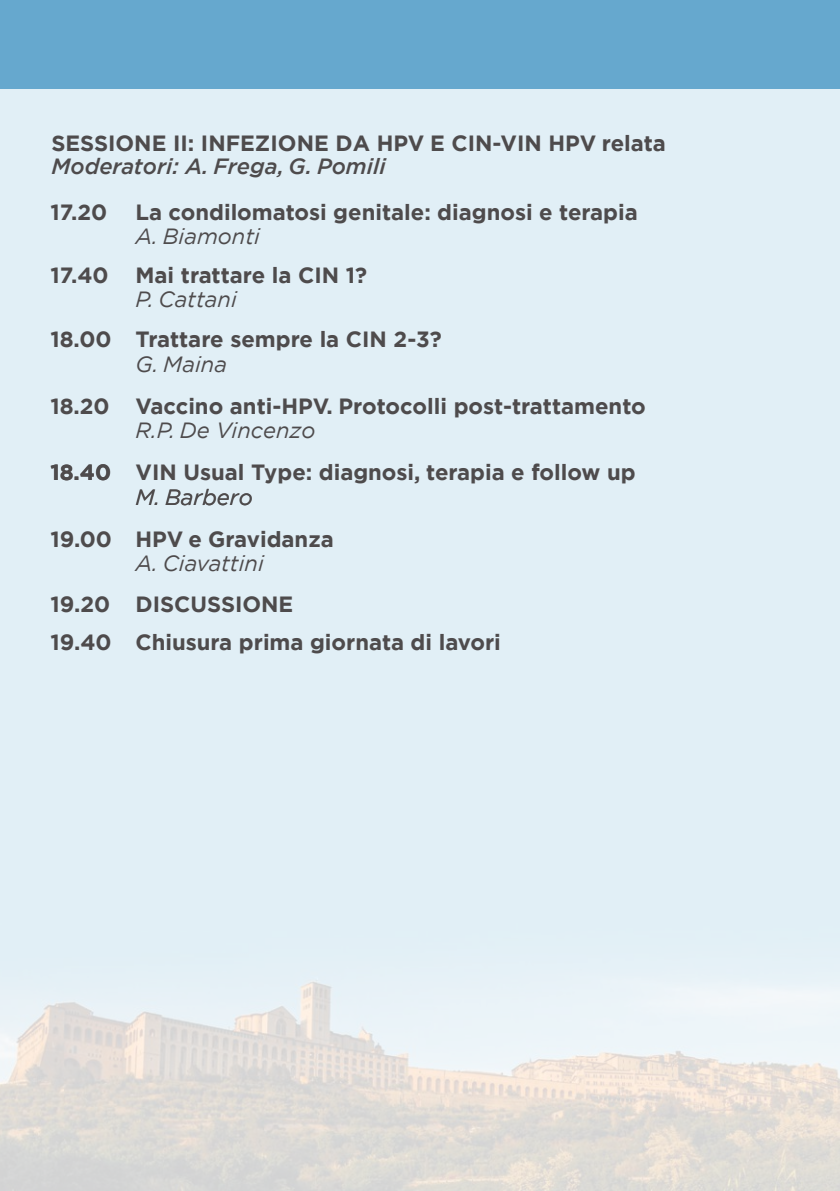
<style>
.page{position:relative;width:840px;height:1191px;background:#fff}
.page>*{position:absolute;margin:0;border:0;box-sizing:border-box;transform-origin:0 0}
.t1{font:700 22px/38.2px "Gotham";color:#4e4b4c}
.t2{font:italic 22px "Gotham";color:#4e4b4c}
.t3{font:italic 500 22px "Gotham";color:#4e4b4c}
</style>
<div class="page">
<img style="left:0;top:88px;width:839px;height:1103px">
<div style="left:0;top:0;width:839px;height:88px;background:#66a8ce"></div>
<p class="t1" style="left:51px;top:124px;width:615px">SESSIONE II: INFEZIONE DA HPV E CIN-VIN HPV relata</p>
<p class="t3" style="left:51px;top:152px;width:336px">Moderatori: A. Frega, G. Pomili</p>
<p class="t1" style="left:50px;top:193px;width:58px">17.20</p>
<p class="t2" style="left:135px;top:223px;width:126px">A. Biamonti</p>
<p class="t1" style="left:135px;top:193px;width:503px">La condilomatosi genitale: diagnosi e terapia</p>
<p class="t1" style="left:50px;top:255px;width:60px">17.40</p>
<p class="t1" style="left:135px;top:255px;width:233px">Mai trattare la CIN 1?</p>
<p class="t2" style="left:135px;top:285px;width:103px">P. Cattani</p>
<p class="t1" style="left:50px;top:320px;width:63px">18.00</p>
<p class="t1" style="left:135px;top:320px;width:307px">Trattare sempre la CIN 2-3?</p>
<p class="t2" style="left:135px;top:350px;width:93px">G. Maina</p>
<p class="t1" style="left:50px;top:387px;width:61px">18.20</p>
<p class="t1" style="left:135px;top:387px;width:511px">Vaccino anti-HPV. Protocolli post-trattamento</p>
<p class="t2" style="left:135px;top:416px;width:181px">R.P. De Vincenzo</p>
<p class="t1" style="left:50px;top:453px;width:62px">18.40</p>
<p class="t1" style="left:135px;top:453px;width:501px">VIN Usual Type: diagnosi, terapia e follow up</p>
<p class="t2" style="left:135px;top:483px;width:119px">M. Barbero</p>
<p class="t1" style="left:50px;top:520px;width:63px">19.00</p>
<p class="t1" style="left:135px;top:520px;width:200px">HPV e Gravidanza</p>
<p class="t2" style="left:135px;top:549px;width:130px">A. Ciavattini</p>
<p class="t1" style="left:50px;top:584px;width:452px">19.20 DISCUSSIONE<br>19.40 Chiusura prima giornata di lavori</p>
</div>
